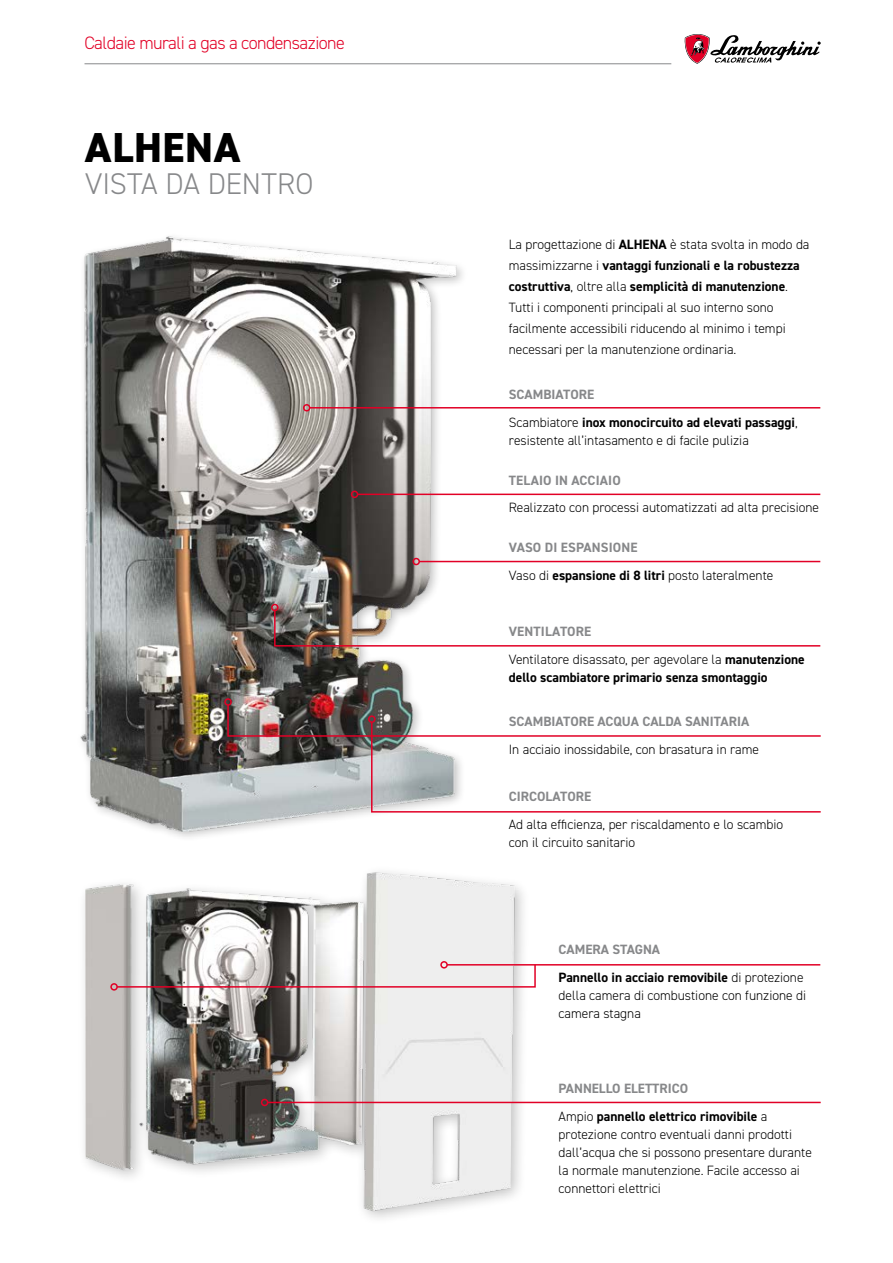
<style>
.page{position:relative;width:893px;height:1263px;background:#fff}
.page>*{position:absolute;margin:0;border:0;box-sizing:border-box;transform-origin:0 0}
.t1{font:800 42px "DIN2014";letter-spacing:.02em;color:#000}
.t2{font:300 30px "DIN2014";color:#87888a}
.t3{font:300 18px "DIN2014";letter-spacing:-.03em;color:#e20026}
.t4{font:300 13.5px/18px "DIN2014";color:#000}
.t5{font:700 13.5px/27.8px "DIN2014";color:#000}
.t6{font:700 13.5px "DIN2014";color:#87888a}
.s1{font-weight:700}
.s2{color:#87888a}
.s3{font-weight:300}
.s4{font-weight:700;color:#87888a}
</style>
<div class="page">
<img style="left:85px;top:872px;width:434px;height:342px">
<hr style="left:85px;top:63px;width:586px;height:1px;background:#87888a">
<svg style="left:684px;top:34px;width:137px;height:30px"></svg>
<img style="left:80px;top:236px;width:385px;height:595px">
<hr style="left:310px;top:407px;width:510px;height:1px;background:#e20026">
<div style="left:303px;top:404px;width:7px;height:7px;border:2px solid #e20026;border-radius:50%"></div>
<hr style="left:358px;top:494px;width:462px;height:1px;background:#e20026">
<div style="left:351px;top:491px;width:7px;height:7px;border:2px solid #e20026;border-radius:50%"></div>
<hr style="left:419px;top:561px;width:401px;height:1px;background:#e20026">
<div style="left:412px;top:558px;width:8px;height:7px;border:2px solid #e20026;border-radius:50%"></div>
<svg style="left:273px;top:609px;width:548px;height:38px"></svg>
<div style="left:271px;top:604px;width:8px;height:7px;border:2px solid #e20026;border-radius:50%"></div>
<svg style="left:227px;top:703px;width:594px;height:110px"></svg>
<div style="left:224px;top:698px;width:8px;height:8px;border:2px solid #e20026;border-radius:50%"></div>
<hr style="left:447px;top:964px;width:373px;height:1px;background:#e20026">
<div style="left:440px;top:961px;width:8px;height:7px;border:2px solid #e20026;border-radius:50%"></div>
<hr style="left:268px;top:1102px;width:553px;height:1px;background:#e20026">
<div style="left:261px;top:1099px;width:7px;height:7px;border:2px solid #e20026;border-radius:50%"></div>
<svg style="left:116px;top:963px;width:420px;height:25px"></svg>
<div style="left:110px;top:983px;width:8px;height:7px;border:2px solid #e20026;border-radius:50%"></div>
<h3 class="t3" style="left:85px;top:31px;width:262px">Caldaie murali a gas a condensazione</h3>
<h1 class="t1" style="left:85px;top:120px;width:156px">ALHENA</h1>
<h2 class="t2" style="left:85px;top:165px;width:230px">VISTA DA DENTRO</h2>
<p class="t4" style="left:509px;top:234px;width:302px;line-height:21px">La progettazione di <span class="s1">ALHENA</span> è stata svolta in modo da massimizzarne i <span class="s1">vantaggi funzionali e la robustezza costruttiva</span>, oltre alla <span class="s1">semplicità di manutenzione</span>.<br>Tutti i componenti principali al suo interno sono facilmente accessibili riducendo al minimo i tempi necessari per la manutenzione ordinaria.</p>
<p class="t5" style="left:509px;top:380px;width:290px"><span class="s2">SCAMBIATORE<br></span><span class="s3">Scambiatore</span> inox monocircuito ad elevati passaggi<span class="s3">,</span></p>
<p class="t4" style="left:509px;top:431px;width:242px">resistente all’intasamento e di facile pulizia</p>
<p class="t6" style="left:509px;top:471px;width:113px">TELAIO IN ACCIAIO</p>
<p class="t4" style="left:509px;top:499px;width:312px">Realizzato con processi automatizzati ad alta precisione</p>
<p class="t4" style="left:509px;top:533px;width:266px;line-height:27.8px"><span class="s4">VASO DI ESPANSIONE<br></span>Vaso di <span class="s1">espansione di 8 litri</span> posto lateralmente</p>
<p class="t4" style="left:509px;top:617px;width:297px;line-height:27.8px"><span class="s4">VENTILATORE<br></span>Ventilatore disassato, per agevolare la <span class="s1">manutenzione</span></p>
<p class="t5" style="left:509px;top:663px;width:260px">dello scambiatore primario senza smontaggio</p>
<p class="t6" style="left:509px;top:712px;width:242px">SCAMBIATORE ACQUA CALDA SANITARIA</p>
<p class="t4" style="left:509px;top:740px;width:252px">In acciaio inossidabile, con brasatura in rame</p>
<p class="t6" style="left:509px;top:787px;width:84px">CIRCOLATORE</p>
<p class="t4" style="left:509px;top:815px;width:276px">Ad alta efficienza, per riscaldamento e lo scambio con il circuito sanitario</p>
<p class="t5" style="left:559px;top:935px;width:246px"><span class="s2">CAMERA STAGNA<br></span>Pannello in acciaio removibile <span class="s3">di protezione</span></p>
<p class="t4" style="left:559px;top:986px;width:249px">della camera di combustione con funzione di camera stagna</p>
<p class="t5" style="left:559px;top:1074px;width:210px"><span class="s2">PANNELLO ELETTRICO<br></span><span class="s3">Ampio</span> pannello elettrico rimovibile <span class="s3">a</span></p>
<p class="t4" style="left:559px;top:1125px;width:255px">protezione contro eventuali danni prodotti dall’acqua che si possono presentare durante la normale manutenzione. Facile accesso ai connettori elettrici</p>
</div>
